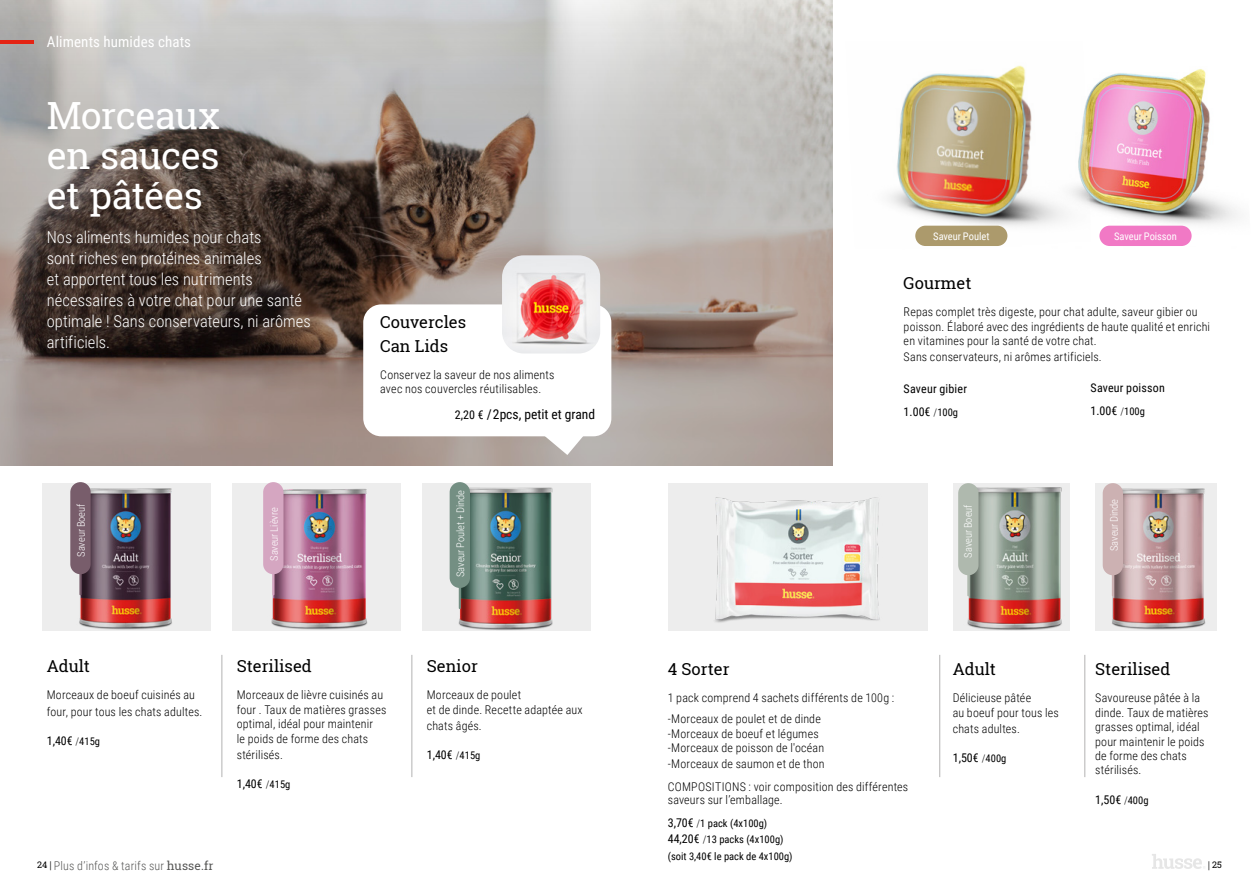
<style>
.page{position:relative;width:1259px;height:893px;background:#fff}
.page>*{position:absolute;margin:0;border:0;box-sizing:border-box;transform-origin:0 0}
.t1{font:37.5px/39.8px "Roboto Slab";letter-spacing:-.015em;color:#fff;text-align:justify}
.t2{font:300 16.5px/21px "Roboto Condensed";color:#fff}
.t3{font:16.5px/23.4px "Roboto Slab";color:#000}
.t4{font:15px "Roboto Condensed";letter-spacing:.005em;color:#fff}
.t5{font:13.5px "Roboto Condensed";color:#000}
.t6{font:300 12px/14.4px "Roboto Condensed";letter-spacing:.015em;color:#000}
.t7{font:12px/22.6px "Roboto Condensed";letter-spacing:.015em;color:#000}
.t8{font:300 12px "Roboto Condensed";letter-spacing:.015em;color:#575756}
.t9{font:10.5px/16.5px "Roboto Condensed";color:#000}
.t10{font:300 10.5px "Roboto Condensed";letter-spacing:-.005em;color:#fff}
.t11{font:10.5px "Roboto Condensed";letter-spacing:-.005em;color:#fff}
.t12{font:9px "Roboto Slab";color:#000}
.s1{font-size:13.5px}
.s2{font-weight:300;font-size:10.5px}
.s3{font-size:10.5px}
.s4{font-size:12px}
.s5{font-weight:300}
.s6{font-family:"Roboto Slab";font-weight:400}
.s7{font-family:"Minion Pro"}
</style>
<div class="page">
<svg style="left:0;top:0;width:832px;height:465px;background:#9b918c"></svg>
<img style="left:43px;top:483px;width:168px;height:148px">
<img style="left:232px;top:483px;width:169px;height:148px">
<img style="left:422px;top:483px;width:169px;height:148px">
<hr style="left:79px;top:485px;width:3px;height:110px;background:#785d6b">
<div style="left:70px;top:482px;width:21px;height:92px;background:#785d6b;border-radius:10px"></div>
<hr style="left:459px;top:499px;width:2px;height:110px;background:#748f83">
<div style="left:450px;top:482px;width:20px;height:106px;background:#748f83;border-radius:10px"></div>
<hr style="left:222px;top:655px;width:1px;height:122px;background:#b3b2b2">
<hr style="left:411px;top:655px;width:1px;height:122px;background:#b3b2b2">
<hr style="left:272px;top:485px;width:2px;height:110px;background:#d5a6c1">
<div style="left:263px;top:482px;width:20px;height:92px;background:#d5a6c1;border-radius:10px"></div>
<img style="left:668px;top:483px;width:256px;height:148px">
<img style="left:953px;top:483px;width:116px;height:148px">
<img style="left:1095px;top:483px;width:121px;height:148px">
<svg style="left:539px;top:436px;width:52px;height:19px"></svg>
<hr style="left:1111px;top:486px;width:3px;height:110px;background:#ccb1b2">
<div style="left:1102px;top:483px;width:21px;height:92px;background:#ccb1b2;border-radius:10px"></div>
<hr style="left:967px;top:486px;width:2px;height:110px;background:#afb9ae">
<div style="left:958px;top:483px;width:20px;height:92px;background:#afb9ae;border-radius:10px"></div>
<hr style="left:939px;top:655px;width:1px;height:122px;background:#b3b2b2">
<hr style="left:1084px;top:655px;width:1px;height:122px;background:#b3b2b2">
<div style="left:363px;top:304px;width:248px;height:132px;background:#fff;border-radius:18px"></div>
<img style="left:502px;top:255px;width:98px;height:98px">
<img style="left:1091px;top:69px;width:147px;height:177px">
<img style="left:889px;top:65px;width:202px;height:181px">
<div style="left:915px;top:226px;width:92px;height:20px;background:#ac9a6c;border-radius:10px"></div>
<div style="left:1099px;top:226px;width:92px;height:20px;background:#f179c5;border-radius:10px"></div>
<svg style="left:1152px;top:854px;width:53px;height:15px"></svg>
<hr style="left:0;top:41px;width:34px;height:3px;background:#e42313">
<p class="t4" style="left:47px;top:31px;width:146px">Aliments humides chats</p>
<h1 class="t1" style="left:47px;top:96px;width:175px">Morceaux en sauces et pâtées</h1>
<h2 class="t2" style="left:47px;top:226px;width:265px">Nos aliments humides pour chats<br>sont riches en protéines animales<br>et apportent tous les nutriments nécessaires à votre chat pour une santé optimale ! Sans conservateurs, ni arômes artificiels.</h2>
<h2 class="t3" style="left:380px;top:310px;width:87px">Couvercles<br>Can Lids</h2>
<p class="t6" style="left:380px;top:367px;width:176px">Conservez la saveur de nos aliments avec nos couvercles réutilisables.</p>
<p class="t5" style="left:493px;top:404px;width:104px">2pcs, petit et grand</p>
<p class="t7" style="left:455px;top:403px;width:38px">2,20 € <span class="s1">/</span></p>
<p class="t11" style="left:933px;top:229px;width:58px">Saveur Poulet</p>
<p class="t11" style="left:1114px;top:229px;width:64px">Saveur Poisson</p>
<h2 class="t3" style="left:903px;top:271px;width:69px">Gourmet</h2>
<p class="t6" style="left:903px;top:304px;width:308px">Repas complet très digeste, pour chat adulte, saveur gibier ou poisson. Élaboré avec des ingrédients de haute qualité et enrichi en vitamines pour la santé de votre chat.</p>
<p class="t6" style="left:903px;top:349px;width:200px">Sans conservateurs, ni arômes artificiels.</p>
<p class="t7" style="left:903px;top:377px;width:65px">Saveur gibier<br>1.00€ <span class="s2">/</span><span class="s3">100g</span></p>
<p class="t7" style="left:1090px;top:376px;width:76px">Saveur poisson<br>1.00€ <span class="s2">/</span><span class="s3">100g</span></p>
<p class="t10" style="left:74px;top:557px;width:55px;rotate:-90deg">Saveur Boeuf</p>
<h2 class="t3" style="left:47px;top:654px;width:45px">Adult</h2>
<p class="t6" style="left:47px;top:686px;width:157px;line-height:16.2px">Morceaux de boeuf cuisinés au four, pour tous les chats adultes.</p>
<p class="t7" style="left:47px;top:729px;width:55px">1,40€ <span class="s2">/</span><span class="s3">415g</span></p>
<p class="t10" style="left:453px;top:577px;width:89px;rotate:-90deg">Saveur Poulet + Dinde</p>
<p class="t10" style="left:267px;top:561px;width:55px;rotate:-90deg">Saveur Lièvre</p>
<p class="t10" style="left:1107px;top:551px;width:54px;rotate:-90deg">Saveur Dinde</p>
<p class="t10" style="left:960px;top:557px;width:55px;rotate:-90deg">Saveur Boeuf</p>
<h2 class="t3" style="left:237px;top:654px;width:77px">Sterilised</h2>
<p class="t6" style="left:237px;top:687px;width:151px">Morceaux de lièvre cuisinés au four . Taux de matières grasses optimal, idéal pour maintenir<br>le poids de forme des chats</p>
<p class="t6" style="left:237px;top:747px;width:48px">stérilisés.</p>
<p class="t7" style="left:237px;top:772px;width:55px">1,40€ <span class="s2">/</span><span class="s3">415g</span></p>
<h2 class="t3" style="left:427px;top:654px;width:53px">Senior</h2>
<p class="t6" style="left:427px;top:687px;width:157px">Morceaux de poulet<br>et de dinde. Recette adaptée aux</p>
<p class="t6" style="left:427px;top:718px;width:57px">chats âgés.</p>
<p class="t7" style="left:427px;top:743px;width:55px">1,40€ <span class="s2">/</span><span class="s3">415g</span></p>
<h2 class="t3" style="left:668px;top:657px;width:63px">4 Sorter</h2>
<p class="t6" style="left:668px;top:687px;width:228px;line-height:20.9px">1 pack comprend 4 sachets différents de 100g : -Morceaux de poulet et de dinde</p>
<p class="t6" style="left:668px;top:726px;width:158px">-Morceaux de boeuf et légumes -Morceaux de poisson de l'océan</p>
<p class="t6" style="left:668px;top:756px;width:158px">-Morceaux de saumon et de thon</p>
<p class="t6" style="left:668px;top:779px;width:242px;line-height:13.5px">COMPOSITIONS : voir composition des différentes saveurs sur l’emballage.</p>
<h2 class="t3" style="left:952px;top:657px;width:45px">Adult</h2>
<p class="t6" style="left:952px;top:690px;width:108px">Délicieuse pâtée<br>au boeuf pour tous les</p>
<p class="t6" style="left:952px;top:721px;width:69px">chats adultes.</p>
<p class="t7" style="left:952px;top:746px;width:55px">1,50€ <span class="s2">/</span><span class="s3">400g</span></p>
<h2 class="t3" style="left:1095px;top:657px;width:77px">Sterilised</h2>
<p class="t6" style="left:1095px;top:690px;width:115px">Savoureuse pâtée à la dinde. Taux de matières grasses optimal, idéal pour maintenir le poids de forme des chats stérilisés.</p>
<p class="t7" style="left:1095px;top:788px;width:55px">1,50€ <span class="s2">/</span><span class="s3">400g</span></p>
<p class="t9" style="left:668px;top:814px;width:126px"><span class="s4">3,70€</span> <span class="s5">/</span>1 pack (4x100g)<br><span class="s4">44,20€</span> <span class="s5">/</span>13 packs (4x100g) (soit 3,40€ le pack de 4x100g)</p>
<p class="t8" style="left:37px;top:857px;width:178px"><sup>24</sup> <sup>|</sup> Plus d’infos &amp; tarifs sur <span class="s6">husse.fr</span></p>
<p class="t12" style="left:1207px;top:858px;width:16px"><span class="s7">|</span> 25</p>
</div>
